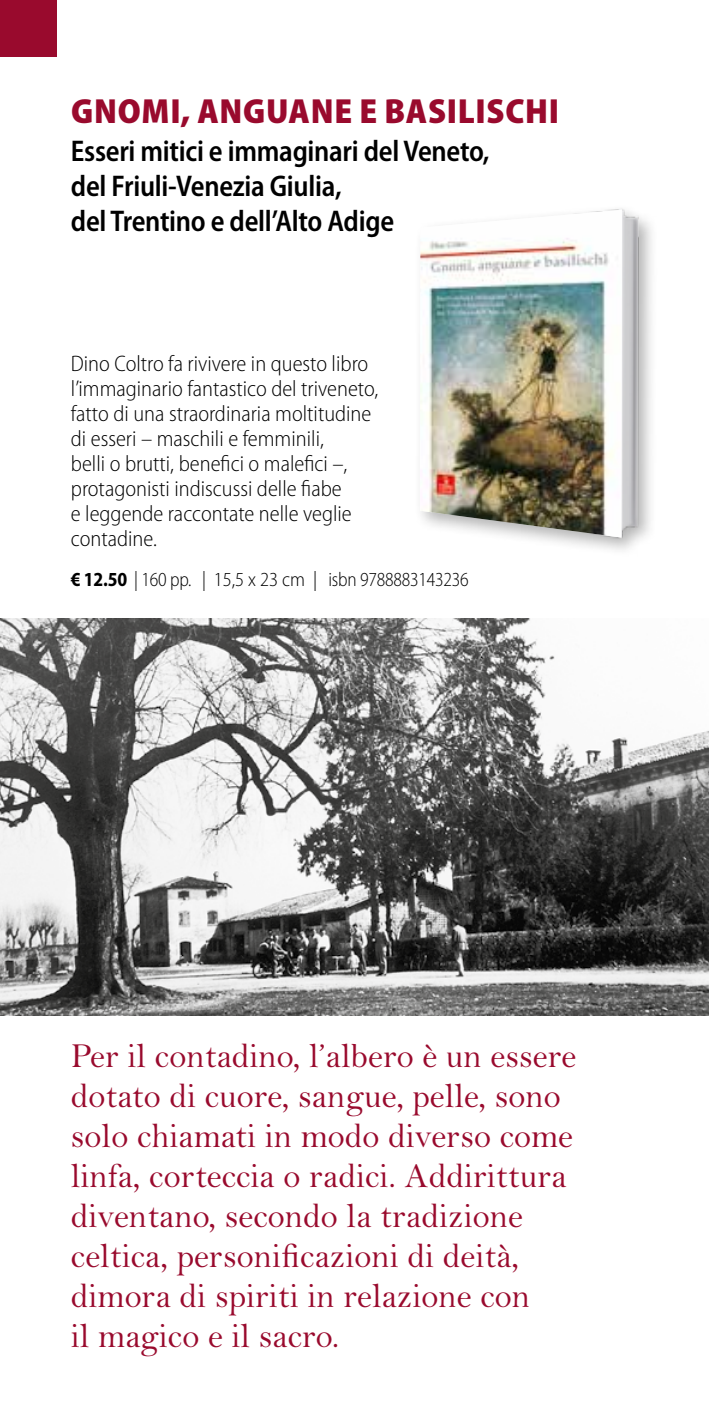
<style>
.page{position:relative;width:709px;height:1418px;background:#fff}
.page>*{position:absolute;margin:0;border:0;box-sizing:border-box;transform-origin:0 0}
.t1{font:35px/40px "Bell MT Std";color:#990a2d}
.t2{font:900 semi-condensed 35px "Myriad Pro";letter-spacing:.02em;color:#990a2d}
.t3{font:600 semi-condensed 30px/35px "Myriad Pro";letter-spacing:-.01em;color:#000;scale:.96 1}
.t4{font:300 semi-condensed 22.5px/25px "Myriad Pro";color:#000}
.t5{font:300 semi-condensed 20px "Myriad Pro";letter-spacing:-.01em;color:#000;scale:.95 1}
.s1{font-weight:700}
</style>
<div class="page">
<div style="left:0;top:0;width:57px;height:57px;background:#990a2d"></div>
<img style="left:521px;top:208px;width:131px;height:342px">
<img style="left:420px;top:210px;width:202px;height:327px">
<img style="left:0;top:618px;width:709px;height:397px">
<h1 class="t2" style="left:71px;top:92px;width:489px">GNOMI, ANGUANE E BASILISCHI</h1>
<h2 class="t3" style="left:71px;top:133px;width:437px">Esseri mitici e immaginari del Veneto, del Friuli-Venezia Giulia,<br>del Trentino e dell’Alto Adige</h2>
<p class="t4" style="left:71px;top:351px;width:309px">Dino Coltro fa rivivere in questo libro l’immaginario fantastico del triveneto, fatto di una straordinaria moltitudine di esseri – maschili e femminili,<br>belli o brutti, benefici o malefici –, protagonisti indiscussi delle fiabe<br>e leggende raccontate nelle veglie contadine.</p>
<p class="t5" style="left:71px;top:568px;width:420px"><span class="s1">€ 12.50</span> | 160 pp. | 15,5 x 23 cm | isbn 9788883143236</p>
<p class="t1" style="left:71px;top:1036px;width:507px">Per il contadino, l’albero è un essere dotato di cuore, sangue, pelle, sono solo chiamati in modo diverso come linfa, corteccia o radici. Addirittura diventano, secondo la tradizione celtica, personificazioni di deità, dimora di spiriti in relazione con<br>il magico e il sacro.</p>
</div>
